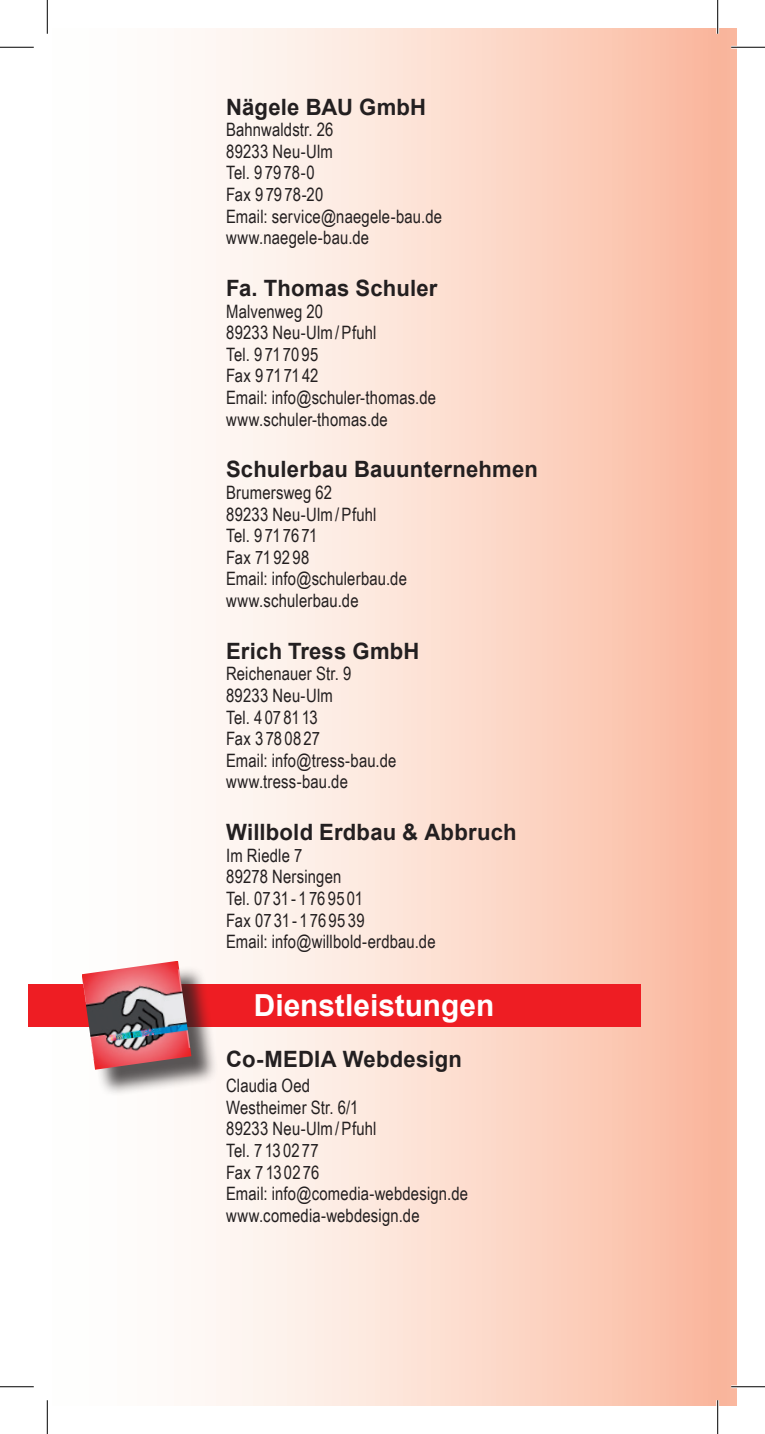
<style>
.page{position:relative;width:765px;height:1434px;background:#fff}
.page>*{position:absolute;margin:0;border:0;box-sizing:border-box;transform-origin:0 0}
.t1{font:700 30.38px "Arial";color:#fff}
.t2{font:700 22.5px "Arial";letter-spacing:.01em;color:#231f20}
.t3{font:18.45px/21.6px "Arial Narrow";letter-spacing:.01em;color:#231f20}
</style>
<div class="page">
<div style="left:717px;top:28px;width:19px;height:1378px;background:#f9b59c"></div>
<div style="left:28px;top:28px;width:691px;height:1378px;background:linear-gradient(to right,#fff,#fbbea5)"></div>
<div style="left:28px;top:984px;width:612px;height:43px;background:#ee1d23"></div>
<div style="left:86px;top:965px;width:133px;height:132px;background:#231f20;opacity:.75"></div>
<img style="left:82px;top:961px;width:109px;height:109px">
<hr style="left:0;top:46px;width:34px;height:3px;background:#fff">
<hr style="left:730px;top:46px;width:34px;height:3px;background:#fff">
<hr style="left:0;top:1385px;width:34px;height:3px;background:#fff">
<hr style="left:730px;top:1385px;width:34px;height:3px;background:#fff">
<hr style="left:46px;top:0;width:3px;height:34px;background:#fff">
<hr style="left:46px;top:1400px;width:3px;height:34px;background:#fff">
<hr style="left:716px;top:0;width:2px;height:34px;background:#fff">
<hr style="left:716px;top:1400px;width:2px;height:34px;background:#fff">
<hr style="left:0;top:47px;width:34px;height:1px;background:#000">
<hr style="left:730px;top:47px;width:34px;height:1px;background:#000">
<hr style="left:0;top:1386px;width:34px;height:1px;background:#000">
<hr style="left:730px;top:1386px;width:34px;height:1px;background:#000">
<hr style="left:47px;top:0;width:1px;height:34px;background:#000">
<hr style="left:47px;top:1400px;width:1px;height:34px;background:#000">
<hr style="left:717px;top:0;width:1px;height:34px;background:#000">
<hr style="left:717px;top:1400px;width:1px;height:34px;background:#000">
<p class="t2" style="left:226px;top:92px;width:201px">Nägele BAU GmbH</p>
<p class="t3" style="left:226px;top:118px;width:217px">Bahnwaldstr. 26<br>89233 Neu-Ulm<br>Tel. 9 79 78-0<br>Fax 9 79 78-20<br>Email: service@naegele-bau.de www.naegele-bau.de</p>
<p class="t2" style="left:226px;top:273px;width:213px">Fa. Thomas Schuler</p>
<p class="t3" style="left:226px;top:300px;width:211px">Malvenweg 20<br>89233 Neu-Ulm/Pfuhl<br>Tel. 9 71 70 95<br>Fax 9 71 71 42<br>Email: info@schuler-thomas.de www.schuler-thomas.de</p>
<p class="t2" style="left:226px;top:455px;width:313px">Schulerbau Bauunternehmen</p>
<p class="t3" style="left:226px;top:481px;width:182px">Brumersweg 62<br>89233 Neu-Ulm/Pfuhl<br>Tel. 9 71 76 71<br>Fax 719298<br>Email: info@schulerbau.de www.schulerbau.de</p>
<p class="t2" style="left:226px;top:636px;width:195px">Erich Tress GmbH</p>
<p class="t3" style="left:226px;top:662px;width:172px">Reichenauer Str. 9<br>89233 Neu-Ulm<br>Tel. 4 07 81 13<br>Fax 3780827<br>Email: info@tress-bau.de www.tress-bau.de</p>
<p class="t2" style="left:226px;top:817px;width:292px">Willbold Erdbau &amp; Abbruch</p>
<p class="t3" style="left:226px;top:844px;width:211px">Im Riedle 7<br>89278 Nersingen<br>Tel. 0731-1769501<br>Fax 0731-1769539<br>Email: info@willbold-erdbau.de</p>
<h1 class="t1" style="left:254px;top:985px;width:242px">Dienstleistungen</h1>
<p class="t2" style="left:226px;top:1045px;width:237px">Co-MEDIA Webdesign</p>
<p class="t3" style="left:226px;top:1074px;width:243px">Claudia Oed<br>Westheimer Str. 6/1<br>89233 Neu-Ulm/Pfuhl<br>Tel. 7 13 02 77<br>Fax 7130276<br>Email: info@comedia-webdesign.de www.comedia-webdesign.de</p>
</div>
